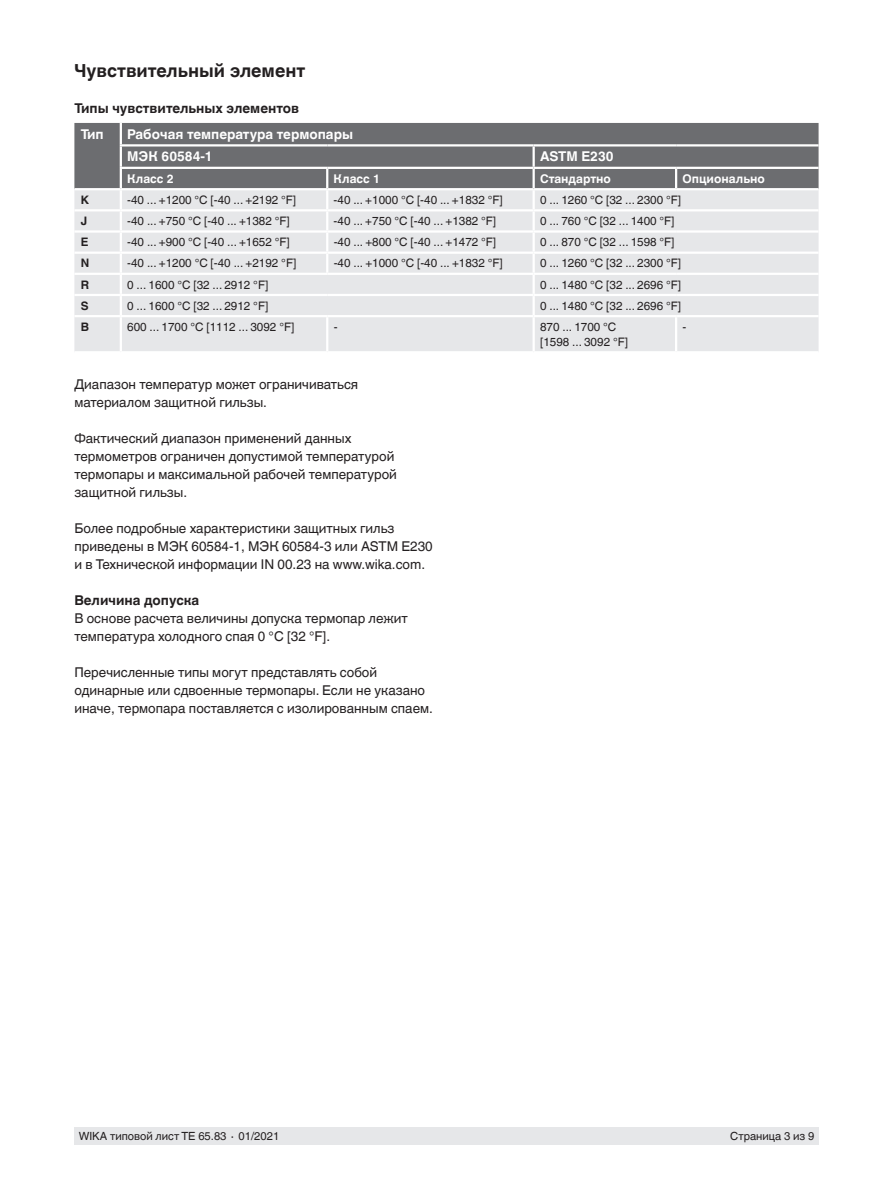
<style>
.page{position:relative;width:893px;height:1188px;background:#fff}
.page>*{position:absolute;margin:0;border:0;box-sizing:border-box;transform-origin:0 0}
.t1{font:700 18px "Helvetica World";color:#231f20}
.t2{font:13.5px/18px "Helvetica World";color:#231f20}
.t3{font:700 13.5px/22.5px "Helvetica World";color:#fff}
.t4{font:700 13.5px "Helvetica World";color:#231f20}
.t5{font:700 12px "Helvetica World";color:#fff}
.t6{font:11.7px/15px "Helvetica World";color:#231f20}
.t7{font:700 11.7px "Helvetica World";color:#231f20}
.t8{font:11.25px "Helvetica World";color:#231f20}
</style>
<div class="page">
<div style="left:74px;top:1128px;width:745px;height:17px;background:#e6e7e9"></div>
<div style="left:74px;top:123px;width:745px;height:65px;background:#6c6d70"></div>
<div style="left:74px;top:190px;width:745px;height:161px;background:#e6e7e9"></div>
<hr style="left:532px;top:169px;width:3px;height:19px;background:#fff">
<svg style="left:675px;top:169px;width:2px;height:19px"></svg>
<hr style="left:534px;top:167px;width:142px;height:2px;background:#fff">
<hr style="left:676px;top:167px;width:143px;height:2px;background:#fff">
<hr style="left:532px;top:147px;width:3px;height:20px;background:#fff">
<hr style="left:120px;top:167px;width:207px;height:2px;background:#fff">
<hr style="left:327px;top:167px;width:207px;height:2px;background:#fff">
<hr style="left:120px;top:144px;width:207px;height:3px;background:#fff">
<hr style="left:327px;top:144px;width:207px;height:3px;background:#fff">
<hr style="left:534px;top:144px;width:142px;height:3px;background:#fff">
<hr style="left:676px;top:144px;width:143px;height:3px;background:#fff">
<hr style="left:120px;top:123px;width:2px;height:21px;background:#fff">
<hr style="left:120px;top:147px;width:2px;height:20px;background:#fff">
<hr style="left:532px;top:190px;width:3px;height:19px;background:#fff">
<hr style="left:74px;top:209px;width:47px;height:2px;background:#fff">
<hr style="left:121px;top:209px;width:206px;height:2px;background:#fff">
<hr style="left:327px;top:209px;width:207px;height:2px;background:#fff">
<hr style="left:534px;top:209px;width:142px;height:2px;background:#fff">
<hr style="left:532px;top:211px;width:3px;height:19px;background:#fff">
<hr style="left:676px;top:209px;width:143px;height:2px;background:#fff">
<hr style="left:74px;top:230px;width:47px;height:3px;background:#fff">
<hr style="left:121px;top:230px;width:206px;height:3px;background:#fff">
<hr style="left:327px;top:230px;width:207px;height:3px;background:#fff">
<hr style="left:534px;top:230px;width:142px;height:3px;background:#fff">
<hr style="left:532px;top:233px;width:3px;height:19px;background:#fff">
<hr style="left:676px;top:230px;width:143px;height:3px;background:#fff">
<hr style="left:74px;top:252px;width:47px;height:2px;background:#fff">
<hr style="left:121px;top:252px;width:206px;height:2px;background:#fff">
<hr style="left:327px;top:252px;width:207px;height:2px;background:#fff">
<svg style="left:326px;top:169px;width:2px;height:104px"></svg>
<hr style="left:534px;top:252px;width:142px;height:2px;background:#fff">
<hr style="left:532px;top:254px;width:3px;height:19px;background:#fff">
<hr style="left:676px;top:252px;width:143px;height:2px;background:#fff">
<hr style="left:74px;top:273px;width:47px;height:2px;background:#fff">
<hr style="left:121px;top:273px;width:206px;height:2px;background:#fff">
<hr style="left:327px;top:273px;width:207px;height:2px;background:#fff">
<hr style="left:534px;top:273px;width:142px;height:2px;background:#fff">
<hr style="left:532px;top:275px;width:3px;height:19px;background:#fff">
<hr style="left:676px;top:273px;width:143px;height:2px;background:#fff">
<hr style="left:74px;top:294px;width:47px;height:2px;background:#fff">
<hr style="left:121px;top:294px;width:206px;height:2px;background:#fff">
<svg style="left:120px;top:169px;width:2px;height:146px"></svg>
<hr style="left:327px;top:294px;width:207px;height:2px;background:#fff">
<hr style="left:534px;top:294px;width:142px;height:2px;background:#fff">
<hr style="left:532px;top:296px;width:3px;height:19px;background:#fff">
<hr style="left:676px;top:294px;width:143px;height:2px;background:#fff">
<hr style="left:74px;top:315px;width:47px;height:2px;background:#fff">
<hr style="left:121px;top:315px;width:206px;height:2px;background:#fff">
<hr style="left:120px;top:317px;width:2px;height:34px;background:#fff">
<hr style="left:327px;top:315px;width:207px;height:2px;background:#fff">
<hr style="left:326px;top:317px;width:2px;height:34px;background:#fff">
<hr style="left:534px;top:315px;width:142px;height:2px;background:#fff">
<hr style="left:532px;top:317px;width:3px;height:34px;background:#fff">
<hr style="left:676px;top:315px;width:143px;height:2px;background:#fff">
<hr style="left:675px;top:317px;width:2px;height:34px;background:#fff">
<h1 class="t1" style="left:74px;top:60px;width:232px">Чувствительный элемент</h1>
<p class="t4" style="left:74px;top:100px;width:226px">Типы чувствительных элементов</p>
<p class="t3" style="left:81px;top:123px;width:24px">Тип</p>
<p class="t3" style="left:127px;top:123px;width:227px">Рабочая температура термопары<br>МЭК 60584-1</p>
<p class="t3" style="left:540px;top:146px;width:75px">ASTM E230</p>
<p class="t5" style="left:127px;top:172px;width:48px">Класс 2</p>
<p class="t5" style="left:334px;top:172px;width:48px">Класс 1</p>
<p class="t5" style="left:540px;top:172px;width:72px">Стандартно</p>
<p class="t5" style="left:682px;top:172px;width:84px">Опционально</p>
<p class="t7" style="left:81px;top:193px;width:10px">K</p>
<p class="t6" style="left:127px;top:192px;width:170px">-40 ... +1200 °C [-40 ... +2192 °F]</p>
<p class="t6" style="left:334px;top:192px;width:170px">-40 ... +1000 °C [-40 ... +1832 °F]</p>
<p class="t6" style="left:540px;top:192px;width:142px">0 ... 1260 °C [32 ... 2300 °F]</p>
<p class="t7" style="left:81px;top:214px;width:8px">J</p>
<p class="t6" style="left:127px;top:214px;width:164px">-40 ... +750 °C [-40 ... +1382 °F]</p>
<p class="t6" style="left:334px;top:214px;width:164px">-40 ... +750 °C [-40 ... +1382 °F]</p>
<p class="t6" style="left:540px;top:214px;width:136px">0 ... 760 °C [32 ... 1400 °F]</p>
<p class="t7" style="left:81px;top:235px;width:9px">E</p>
<p class="t6" style="left:127px;top:235px;width:164px">-40 ... +900 °C [-40 ... +1652 °F]</p>
<p class="t6" style="left:334px;top:235px;width:164px">-40 ... +800 °C [-40 ... +1472 °F]</p>
<p class="t6" style="left:540px;top:235px;width:136px">0 ... 870 °C [32 ... 1598 °F]</p>
<p class="t7" style="left:81px;top:257px;width:10px">N</p>
<p class="t6" style="left:127px;top:256px;width:170px">-40 ... +1200 °C [-40 ... +2192 °F]</p>
<p class="t6" style="left:334px;top:256px;width:170px">-40 ... +1000 °C [-40 ... +1832 °F]</p>
<p class="t6" style="left:540px;top:256px;width:142px">0 ... 1260 °C [32 ... 2300 °F]</p>
<p class="t7" style="left:81px;top:278px;width:10px">R</p>
<p class="t6" style="left:127px;top:277px;width:142px">0 ... 1600 °C [32 ... 2912 °F]</p>
<p class="t6" style="left:540px;top:277px;width:142px">0 ... 1480 °C [32 ... 2696 °F]</p>
<p class="t7" style="left:81px;top:299px;width:9px">S</p>
<p class="t6" style="left:127px;top:298px;width:142px">0 ... 1600 °C [32 ... 2912 °F]</p>
<p class="t6" style="left:540px;top:298px;width:142px">0 ... 1480 °C [32 ... 2696 °F]</p>
<p class="t7" style="left:81px;top:320px;width:10px">B</p>
<p class="t6" style="left:127px;top:319px;width:168px">600 ... 1700 °C [1112 ... 3092 °F]</p>
<p class="t6" style="left:334px;top:319px;width:5px">-</p>
<p class="t6" style="left:540px;top:319px;width:89px">870 ... 1700 °C [1598 ... 3092 °F]</p>
<p class="t6" style="left:682px;top:319px;width:5px">-</p>
<p class="t2" style="left:74px;top:376px;width:285px">Диапазон температур может ограничиваться материалом защитной гильзы.</p>
<p class="t2" style="left:74px;top:430px;width:324px">Фактический диапазон применений данных термометров ограничен допустимой температурой термопары и максимальной рабочей температурой защитной гильзы.</p>
<p class="t2" style="left:74px;top:520px;width:360px">Более подробные характеристики защитных гильз приведены в МЭК 60584-1, МЭК 60584-3 или ASTM E230 и в Технической информации IN 00.23 на www.wika.com.</p>
<p class="t4" style="left:74px;top:593px;width:126px">Величина допуска</p>
<p class="t2" style="left:74px;top:610px;width:335px">В основе расчета величины допуска термопар лежит температура холодного спая 0 °C [32 °F].</p>
<p class="t2" style="left:74px;top:664px;width:360px">Перечисленные типы могут представлять собой одинарные или сдвоенные термопары. Если не указано иначе, термопара поставляется с изолированным спаем.</p>
<p class="t8" style="left:79px;top:1130px;width:202px">WIKA типовой лист TE 65.83 ∙ 01/2021</p>
<p class="t8" style="left:730px;top:1130px;width:86px">Страница 3 из 9</p>
</div>
